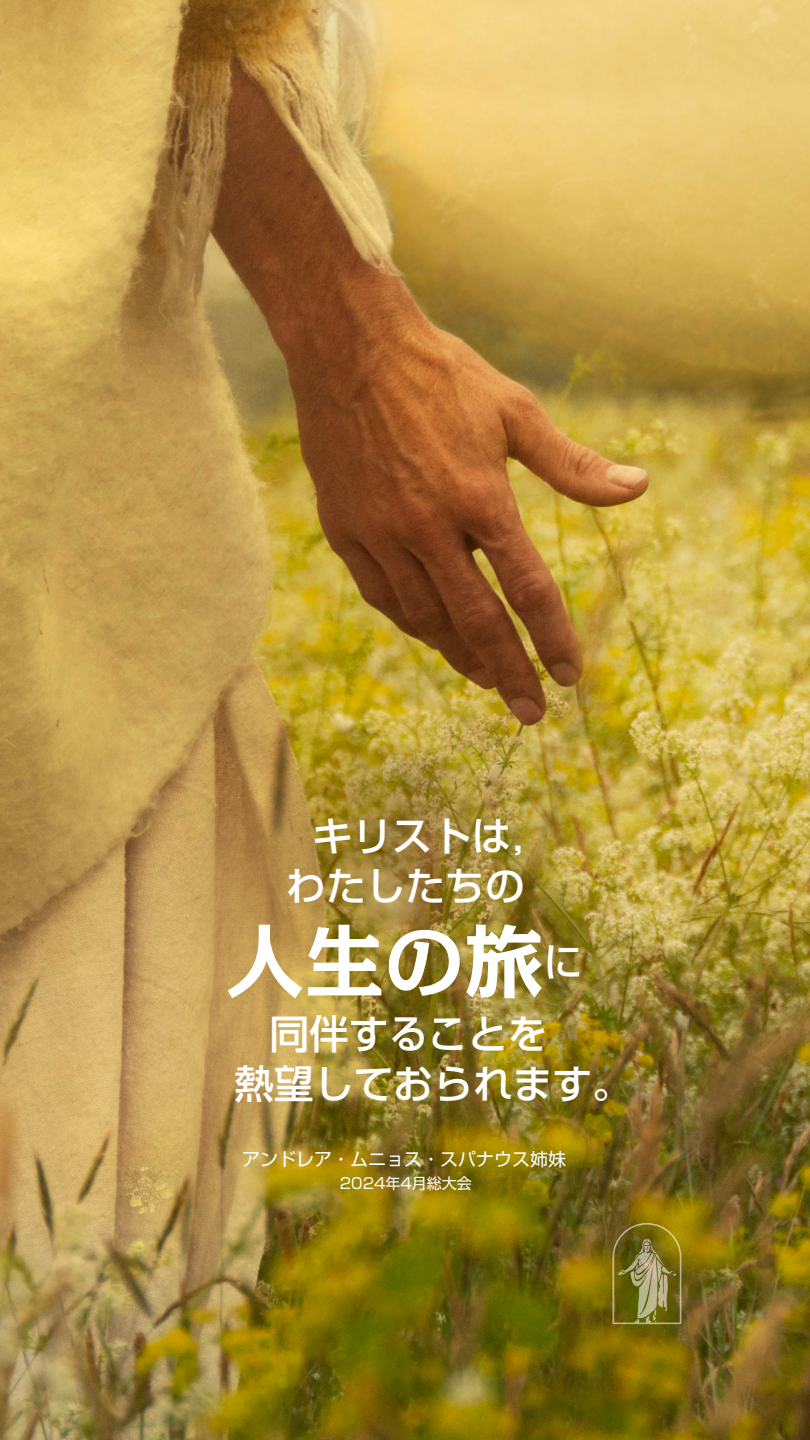
<style>
.page{position:relative;width:810px;height:1440px;background:#fff}
.page>*{position:absolute;margin:0;border:0;box-sizing:border-box;transform-origin:0 0}
._11見出し{font:700 79.5px "Kakumin Pro";color:#fff}
._11見出し-2{font:500 39.75px "Shin Go Pr 6 N";color:#fff}
._11名前{font:18px "Shin Go Pr 6 N";color:#fff}
._1年月{font:15px "Shin Go Pr 6 N";color:#fff}
</style>
<div class="page">
<img style="left:0;top:0;width:810px;height:1440px">
<svg style="left:612px;top:1223px;width:69px;height:101px;background:#827931"></svg>
<svg style="left:244px;top:741px;width:278px;height:189px;background:#a58736"></svg>
<p class="_11見出し-2" style="left:313px;top:803px;width:240px">キリストは，</p>
<p class="_11見出し-2" style="left:286px;top:853px;width:240px">わたしたちの</p>
<p class="_11見出し" style="left:225px;top:898px;width:359px">人生の旅<sup>に</sup></p>
<p class="_11見出し-2" style="left:269px;top:1001px;width:280px">同伴することを</p>
<p class="_11見出し-2" style="left:235px;top:1051px;width:399px">熱望しておられます。</p>
<p class="_11名前" style="left:242px;top:1145px;width:325px">アンドレア・ムニョス・スパナウス姉妹</p>
<p class="_1年月" style="left:340px;top:1171px;width:133px">2024年4月総大会</p>
</div>
